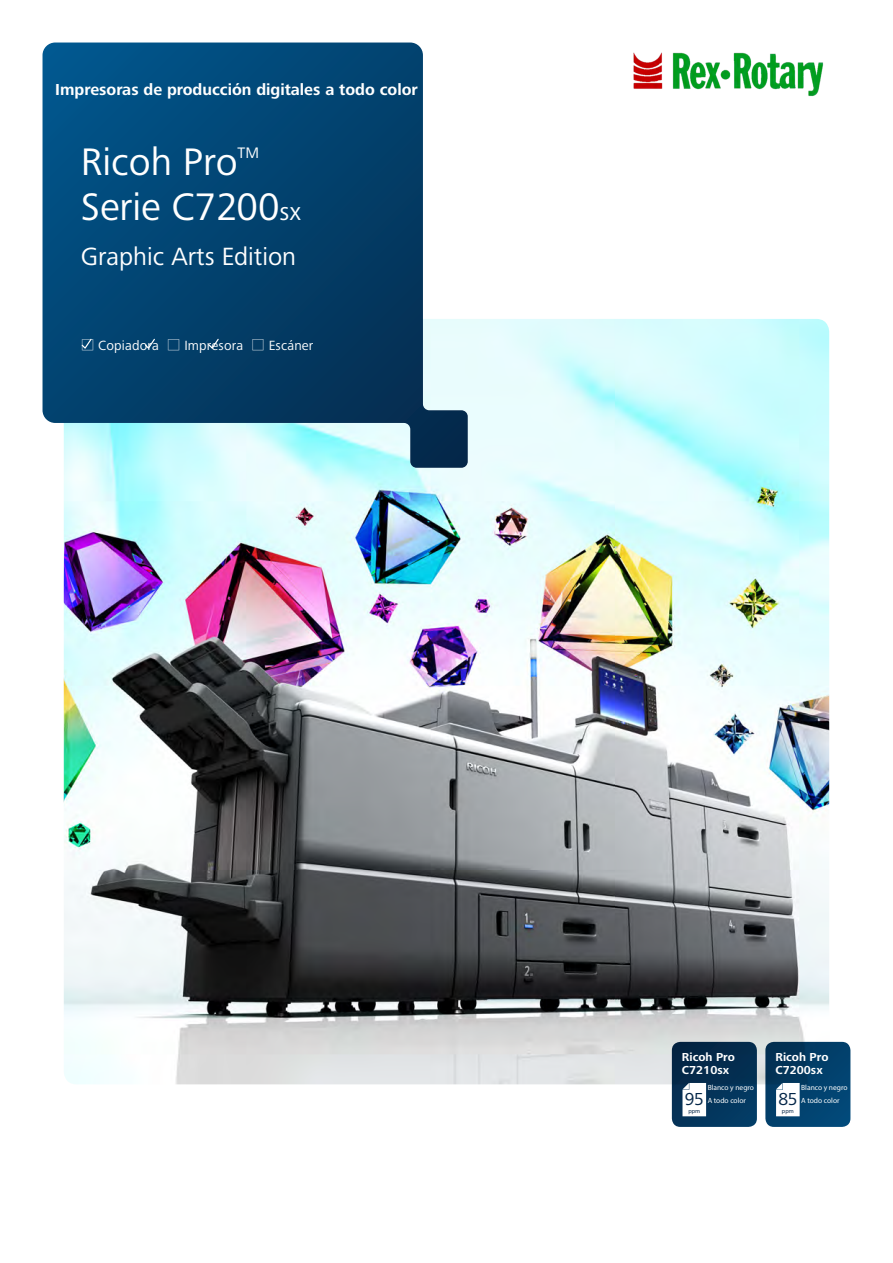
<style>
.page{position:relative;width:893px;height:1263px;background:#fff}
.page>*{position:absolute;margin:0;border:0;box-sizing:border-box;transform-origin:0 0}
.t1{font:39.75px "Frutiger Next LTW1 G";color:#fff}
.t2{font:25.8px "Frutiger Next LTW1 G";color:#fff}
.t3{font:18px "Frutiger Next LTW1 G";color:#042648}
.t4{font:700 16.5px "Frutiger Next LTW1 G";color:#fff}
.t5{font:15.75px "Frutiger Next LTW1 G";color:#fff}
.t6{font:13.8px "Frutiger Next LTW1 G";letter-spacing:.01em;color:#fff}
.t7{font:700 12px "Frutiger Next LTW1 G";color:#fff}
.t8{font:7.5px "Myriad Pro";color:#fff}
.t9{font:6px "Myriad Pro";color:#042648}
.s1{font-size:25.8px}
.s2{font-family:"Koz Min Pro"}
</style>
<div class="page">
<img style="left:64px;top:319px;width:765px;height:765px">
<svg style="left:43px;top:43px;width:425px;height:425px;background:#2b6489"></svg>
<svg style="left:81px;top:338px;width:12px;height:12px"></svg>
<svg style="left:144px;top:338px;width:12px;height:12px"></svg>
<svg style="left:208px;top:338px;width:12px;height:12px"></svg>
<svg style="left:672px;top:1042px;width:178px;height:85px;background:#295575"></svg>
<img style="left:633px;top:52px;width:191px;height:45px">
<p class="t4" style="left:55px;top:80px;width:364px">Impresoras de producción digitales a todo color</p>
<p class="t1" style="left:81px;top:139px;width:158px">Ricoh Pro</p>
<p class="t5" style="left:238px;top:144px;width:23px">TM</p>
<p class="t1" style="left:81px;top:184px;width:222px">Serie C7200<span class="s1">sx</span></p>
<p class="t2" style="left:81px;top:242px;width:217px">Graphic Arts Edition</p>
<p class="t6" style="left:81px;top:337px;width:234px"><span class="s2">□</span> Copiadora <span class="s2">□</span> Impresora <span class="s2">□</span> Escáner</p>
<p class="t7" style="left:682px;top:1050px;width:55px">Ricoh Pro</p>
<p class="t7" style="left:682px;top:1063px;width:49px">C7210sx</p>
<p class="t8" style="left:708px;top:1082px;width:48px">Blanco y negro</p>
<p class="t8" style="left:708px;top:1095px;width:40px">A todo color</p>
<p class="t3" style="left:685px;top:1089px;width:21px">95</p>
<p class="t7" style="left:775px;top:1050px;width:55px">Ricoh Pro</p>
<p class="t7" style="left:775px;top:1063px;width:49px">C7200sx</p>
<p class="t8" style="left:801px;top:1082px;width:48px">Blanco y negro</p>
<p class="t8" style="left:801px;top:1095px;width:40px">A todo color</p>
<p class="t3" style="left:778px;top:1089px;width:21px">85</p>
<p class="t9" style="left:688px;top:1108px;width:13px">ppm</p>
<p class="t9" style="left:782px;top:1108px;width:13px">ppm</p>
</div>
